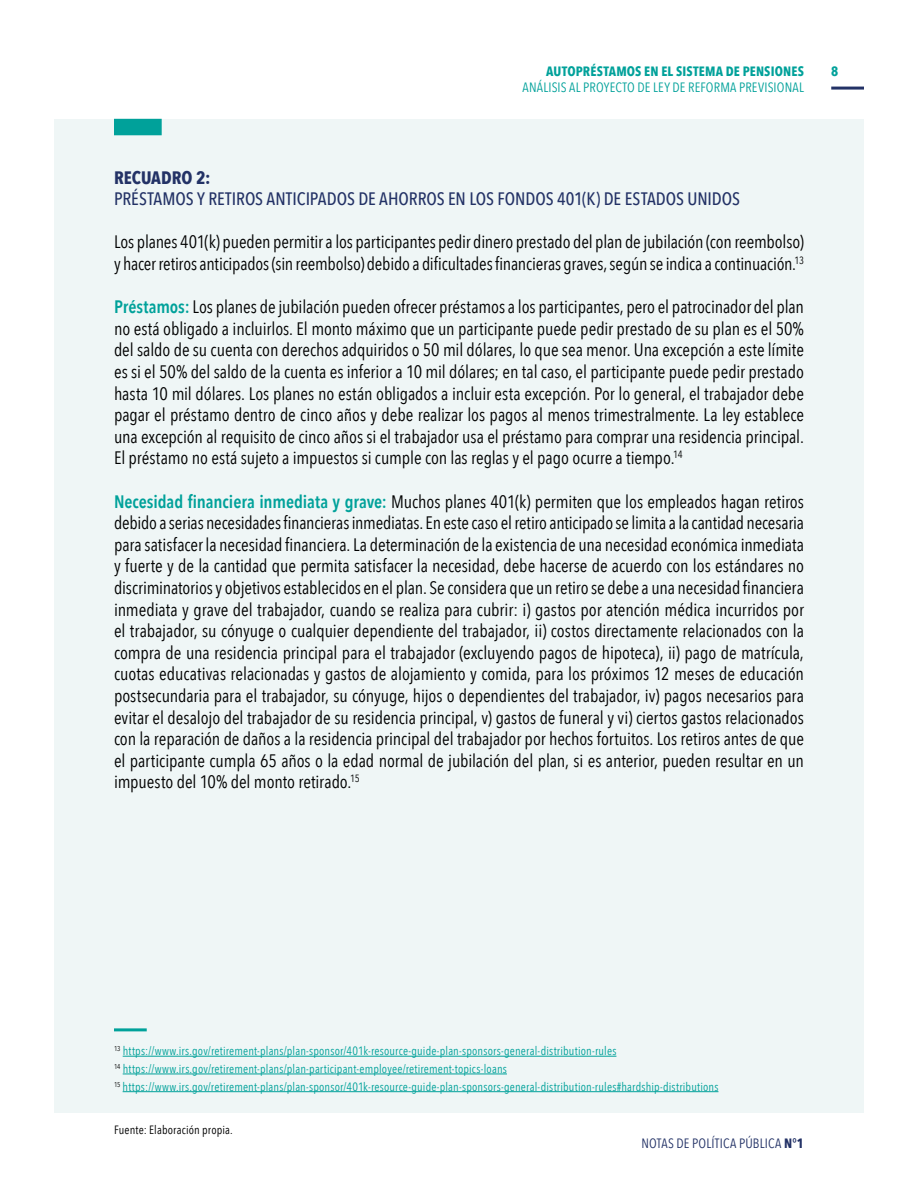
<style>
.page{position:relative;width:918px;height:1188px;background:#fff}
.page>*{position:absolute;margin:0;border:0;box-sizing:border-box;transform-origin:0 0}
.t1{font:18px/21.6px "Avenir Next Condensed";letter-spacing:-.01em;color:#000;text-align:justify}
.t2{font:500 18px "Avenir Next Condensed";letter-spacing:-.005em;color:#233266}
.t3{font:700 18px "Avenir Next Condensed";color:#233266}
.t4{font:13.5px "Avenir Next Condensed";letter-spacing:.015em;color:#00a19a}
.t5{font:700 13.5px "Avenir Next Condensed";letter-spacing:.01em;color:#00a19a}
.t6{font:13.5px "Avenir Next Condensed";letter-spacing:.015em;color:#233266}
.t7{font:12px/17.7px "Avenir Next Condensed";letter-spacing:.015em;color:#00a19a}
.t8{font:12px "Avenir Next Condensed";letter-spacing:.01em;color:#000}
.s1{font-weight:600;color:#00a19a}
.s2{font-weight:700}
</style>
<div class="page">
<hr style="left:831px;top:87px;width:33px;height:3px;background:#233266">
<div style="left:54px;top:119px;width:810px;height:993px;background:#eff6f6"></div>
<hr style="left:123px;top:1056px;width:493px;height:1px;background:#00a19a">
<hr style="left:123px;top:1074px;width:384px;height:1px;background:#00a19a">
<hr style="left:123px;top:1091px;width:595px;height:1px;background:#00a19a">
<hr style="left:114px;top:1028px;width:33px;height:3px;background:#00a19a">
<div style="left:114px;top:119px;width:48px;height:16px;background:#00a19a"></div>
<p class="t5" style="left:546px;top:63px;width:259px">AUTOPRÉSTAMOS EN EL SISTEMA DE PENSIONES</p>
<p class="t5" style="left:831px;top:63px;width:9px">8</p>
<p class="t4" style="left:523px;top:76px;width:283px">ANÁLISIS AL PROYECTO DE LEY DE REFORMA PREVISIONAL</p>
<p class="t3" style="left:114px;top:166px;width:98px">RECUADRO 2:</p>
<p class="t2" style="left:114px;top:188px;width:628px">PRÉSTAMOS Y RETIROS ANTICIPADOS DE AHORROS EN LOS FONDOS 401(K) DE ESTADOS UNIDOS</p>
<p class="t1" style="left:114px;top:230px;width:692px">Los planes 401(k) pueden permitir a los participantes pedir dinero prestado del plan de jubilación (con reembolso) y hacer retiros anticipados (sin reembolso) debido a dificultades financieras graves, según se indica a continuación.<sup>13</sup></p>
<p class="t1" style="left:114px;top:295px;width:692px"><span class="s1">Préstamos:</span> Los planes de jubilación pueden ofrecer préstamos a los participantes, pero el patrocinador del plan no está obligado a incluirlos. El monto máximo que un participante puede pedir prestado de su plan es el 50% del saldo de su cuenta con derechos adquiridos o 50 mil dólares, lo que sea menor. Una excepción a este límite es si el 50% del saldo de la cuenta es inferior a 10 mil dólares; en tal caso, el participante puede pedir prestado hasta 10 mil dólares. Los planes no están obligados a incluir esta excepción. Por lo general, el trabajador debe pagar el préstamo dentro de cinco años y debe realizar los pagos al menos trimestralmente. La ley establece una excepción al requisito de cinco años si el trabajador usa el préstamo para comprar una residencia principal.<br>El préstamo no está sujeto a impuestos si cumple con las reglas y el pago ocurre a tiempo.<sup>14</sup></p>
<p class="t1" style="left:114px;top:490px;width:692px"><span class="s1">Necesidad financiera inmediata y grave:</span> Muchos planes 401(k) permiten que los empleados hagan retiros debido a serias necesidades financieras inmediatas. En este caso el retiro anticipado se limita a la cantidad necesaria para satisfacer la necesidad financiera. La determinación de la existencia de una necesidad económica inmediata y fuerte y de la cantidad que permita satisfacer la necesidad, debe hacerse de acuerdo con los estándares no discriminatorios y objetivos establecidos en el plan. Se considera que un retiro se debe a una necesidad financiera inmediata y grave del trabajador, cuando se realiza para cubrir: i) gastos por atención médica incurridos por el trabajador, su cónyuge o cualquier dependiente del trabajador, ii) costos directamente relacionados con la compra de una residencia principal para el trabajador (excluyendo pagos de hipoteca), ii) pago de matrícula, cuotas educativas relacionadas y gastos de alojamiento y comida, para los próximos 12 meses de educación postsecundaria para el trabajador, su cónyuge, hijos o dependientes del trabajador, iv) pagos necesarios para evitar el desalojo del trabajador de su residencia principal, v) gastos de funeral y vi) ciertos gastos relacionados con la reparación de daños a la residencia principal del trabajador por hechos fortuitos. Los retiros antes de que el participante cumpla 65 años o la edad normal de jubilación del plan, si es anterior, pueden resultar en un impuesto del 10% del monto retirado.<sup>15</sup></p>
<p class="t7" style="left:114px;top:1042px;width:606px"><sup>13</sup> https://www.irs.gov/retirement-plans/plan-sponsor/401k-resource-guide-plan-sponsors-general-distribution-rules<br><sup>14</sup> https://www.irs.gov/retirement-plans/plan-participant-employee/retirement-topics-loans<br><sup>15</sup> https://www.irs.gov/retirement-plans/plan-sponsor/401k-resource-guide-plan-sponsors-general-distribution-rules#hardship-distributions</p>
<p class="t8" style="left:114px;top:1120px;width:120px">Fuente: Elaboración propia.</p>
<p class="t6" style="left:641px;top:1131px;width:164px">NOTAS DE POLÍTICA PÚBLICA <span class="s2">N°1</span></p>
</div>
